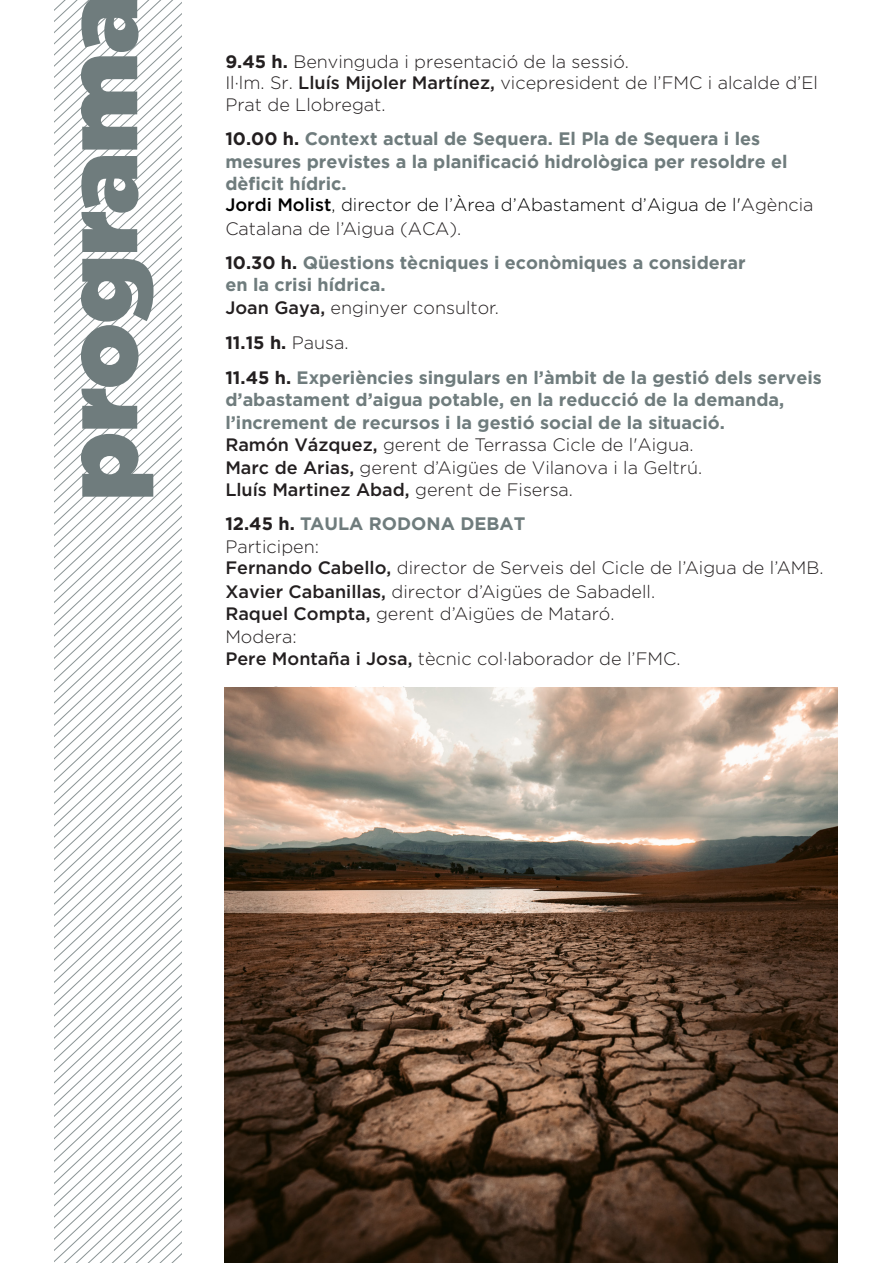
<style>
.page{position:relative;width:893px;height:1263px;background:#fff}
.page>*{position:absolute;margin:0;border:0;box-sizing:border-box;transform-origin:0 0}
.t1{font:100.65px "Gotham Ultra";color:#6f7c7d}
.t2{font:700 18px/22.5px "Gotham";color:#6f7c7d}
.t3{font:300 18px/22.5px "Gotham";color:#231f20}
.t4{font:300 18px/21.5px "Gotham";color:#231f20}
.s1{font-weight:700}
.s2{font-style:inherit}
.s3{font-weight:500}
.s4{color:#231f20}
.s5{font-weight:500;color:#000}
.s6{font-weight:300;color:#000}
.s7{font-weight:300;color:#231f20}
.s8{font-weight:500;color:#231f20}
.s9{font-weight:700;color:#6f7c7d}
</style>
<div class="page">
<svg style="left:54px;top:0;width:127px;height:1263px"></svg>
<img style="left:224px;top:687px;width:613px;height:576px">
<p class="t1" style="left:43px;top:500px;width:509px;rotate:-90deg">programa</p>
<p class="t4" style="left:225px;top:50px;width:594px"><span class="s1">9.45 h.</span> <span class="s2">Benvinguda i presentació de la sessió.<br></span>Il·lm. Sr. <span class="s3">Lluís Mijoler Martínez,</span> vicepresident de l’FMC i alcalde d’El<br>Prat de Llobregat.</p>
<p class="t2" style="left:225px;top:127px;width:590px"><span class="s4">10.00 h.</span> Context actual de Sequera. El Pla de Sequera i les mesures previstes a la planificació hidrològica per resoldre el dèficit hídric.<br><span class="s5">Jordi Molist</span><span class="s6">, director de l’Àrea d’Abastament d’Aigua de l'</span><span class="s7">Agència Catalana de l’Aigua (ACA).</span></p>
<p class="t2" style="left:225px;top:251px;width:522px"><span class="s4">10.30 h.</span> Qüestions tècniques i econòmiques a considerar en la crisi hídrica.<br><span class="s8">Joan Gaya,</span> <span class="s7">enginyer consultor.</span></p>
<p class="t2" style="left:225px;top:325px;width:598px;line-height:34.3px"><span class="s4">11.15 h.</span> <span class="s7">Pausa.<br></span><span class="s4">11.45 h.</span> Experiències singulars en l’àmbit de la gestió dels serveis</p>
<p class="t2" style="left:225px;top:388px;width:560px">d’abastament d’aigua potable, en la reducció de la demanda, l’increment de recursos i la gestió social de la situació.<br><span class="s8">Ramón Vázquez,</span> <span class="s7">gerent de Terrassa</span> <span class="s7">Cicle de l'Aigua</span><span class="s7">.<br></span><span class="s8">Marc de Arias,</span> <span class="s7">gerent d’Aigües de Vilanova i la Geltrú.<br></span><span class="s8">Lluís Martinez Abad,</span> <span class="s7">gerent de Fisersa.</span></p>
<p class="t3" style="left:225px;top:513px;width:600px;line-height:22px"><span class="s1">12.45 h.</span> <span class="s9">TAULA RODONA DEBAT<br></span>Participen:<br><span class="s3">Fernando Cabello</span><span class="s3">,</span> director de <span class="s2">Serveis del</span> Cicle de l’Aigua de l’AMB.</p>
<p class="t3" style="left:225px;top:580px;width:457px"><span class="s3">Xavier Cabanillas,</span> director d’Aigües de Sabadell.<br><span class="s3">Raquel Compta,</span> gerent d’Aigües de Mataró.<br>Modera:<br><span class="s3">Pere Montaña i Josa,</span> tècnic col·laborador de l’FMC.</p>
</div>
